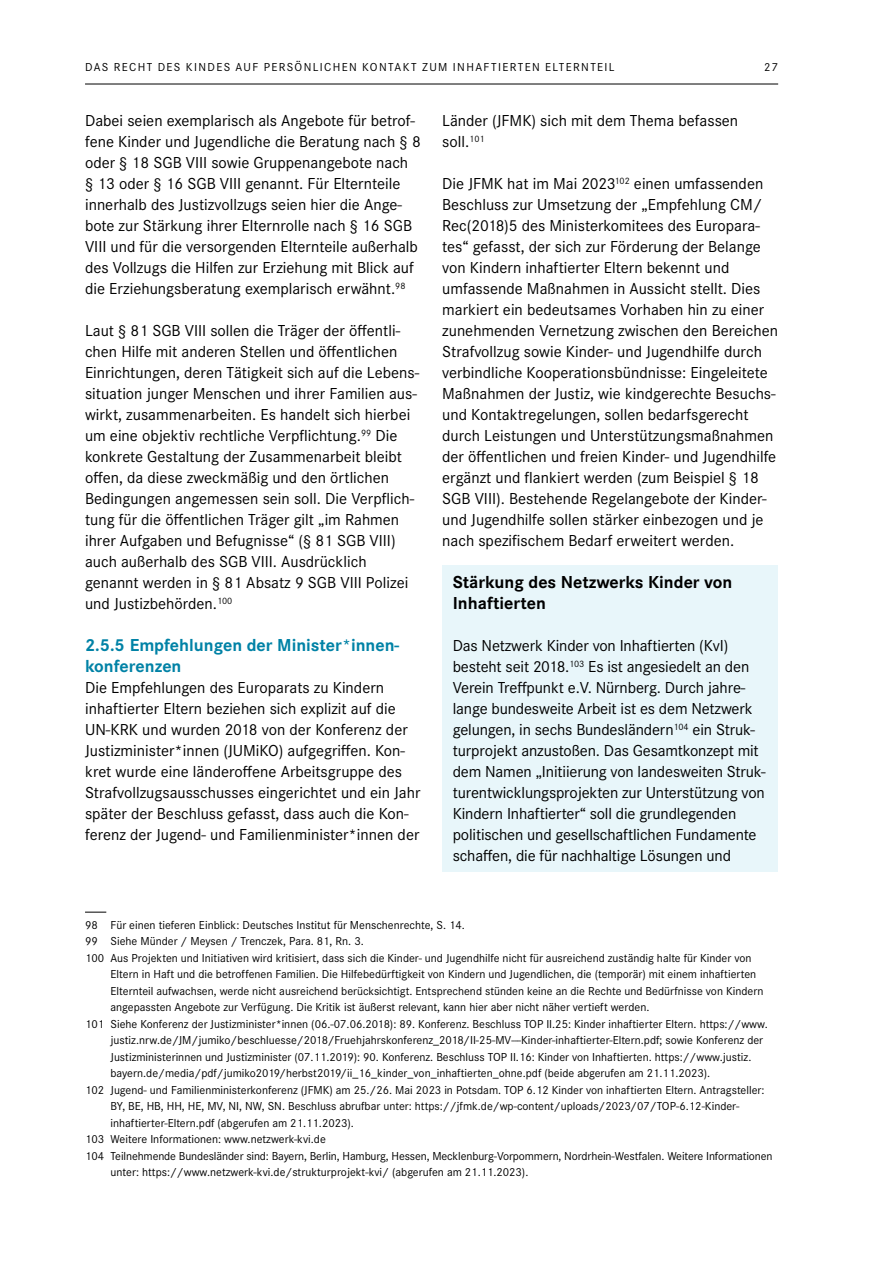
<style>
.page{position:relative;width:893px;height:1263px;background:#fff}
.page>*{position:absolute;margin:0;border:0;box-sizing:border-box;transform-origin:0 0}
.t1{font:700 18px/21px "Corporate S";color:#0082a6}
.t2{font:700 18px/21px "Corporate S";color:#000}
.t3{font:16.5px/21px "Corporate S";color:#000}
.t4{font:12px/16.5px "Corporate S";color:#000}
.t5{font:12px "Corporate S";letter-spacing:.115em;color:#000}
</style>
<div class="page">
<hr style="left:85px;top:84px;width:693px;height:1px;background:#000">
<svg style="left:85px;top:912px;width:21px;height:1px"></svg>
<div style="left:442px;top:565px;width:336px;height:67px;background:#e8f6fa"></div>
<div style="left:442px;top:629px;width:336px;height:243px;background:#e8f6fa"></div>
<p class="t5" style="left:85px;top:59px;width:531px">DAS RECHT DES KINDES AUF PERSÖNLICHEN KONTAKT ZUM INHAFTIERTEN ELTERNTEIL</p>
<p class="t4" style="left:764px;top:58px;width:15px">27</p>
<p class="t3" style="left:85px;top:109px;width:337px">Dabei seien exemplarisch als Angebote für betrof&shy;fene Kinder und Jugendliche die Beratung nach § 8 oder § 18 SGB VIII sowie Gruppenangebote nach<br>§ 13 oder § 16 SGB VIII genannt. Für Elternteile innerhalb des Justizvollzugs seien hier die Ange&shy;bote zur Stärkung ihrer Elternrolle nach § 16 SGB VIII und für die versorgenden Elternteile außerhalb des Vollzugs die Hilfen zur Erziehung mit Blick auf die Erziehungsberatung exemplarisch erwähnt.<sup>98</sup></p>
<p class="t3" style="left:85px;top:319px;width:336px">Laut § 81 SGB VIII sollen die Träger der öffentli&shy;chen Hilfe mit anderen Stellen und öffentlichen Einrichtungen, deren Tätigkeit sich auf die Lebens&shy;situation junger Menschen und ihrer Familien aus&shy;wirkt, zusammenarbeiten. Es handelt sich hierbei um eine objektiv rechtliche Verpflichtung.<sup>99</sup> Die konkrete Gestaltung der Zusammenarbeit bleibt offen, da diese zweckmäßig und den örtlichen Bedingungen angemessen sein soll. Die Verpflich&shy;tung für die öffentlichen Träger gilt „im Rahmen ihrer Aufgaben und Befugnisse“ (§ 81 SGB VIII) auch außerhalb des SGB VIII. Ausdrücklich genannt werden in § 81 Absatz 9 SGB VIII Polizei und Justizbehörden.<sup>100</sup></p>
<h3 class="t1" style="left:85px;top:634px;width:316px">2.5.5 Empfehlungen der Minister*innen&shy;konferenzen</h3>
<p class="t3" style="left:85px;top:676px;width:337px">Die Empfehlungen des Europarats zu Kindern inhaftierter Eltern beziehen sich explizit auf die UN-KRK und wurden 2018 von der Konferenz der Justizminister*innen (JUMiKO) aufgegriffen. Kon&shy;kret wurde eine länderoffene Arbeitsgruppe des Strafvollzugsausschusses eingerichtet und ein Jahr später der Beschluss gefasst, dass auch die Kon&shy;ferenz der Jugend- und Familienminister*innen der</p>
<p class="t3" style="left:442px;top:109px;width:297px">Länder (JFMK) sich mit dem Thema befassen soll.<sup>101</sup></p>
<p class="t3" style="left:442px;top:172px;width:337px">Die JFMK hat im Mai 2023<sup>102</sup> einen umfassenden Beschluss zur Umsetzung der „Empfehlung CM/ Rec(2018)5 des Ministerkomitees des Europara&shy;tes“ gefasst, der sich zur Förderung der Belange von Kindern inhaftierter Eltern bekennt und umfassende Maßnahmen in Aussicht stellt. Dies markiert ein bedeutsames Vorhaben hin zu einer zunehmenden Vernetzung zwischen den Bereichen Strafvollzug sowie Kinder- und Jugendhilfe durch verbindliche Kooperationsbündnisse: Eingeleitete Maßnahmen der Justiz, wie kindgerechte Besuchs&shy;und Kontaktregelungen, sollen bedarfsgerecht durch Leistungen und Unterstützungsmaßnahmen der öffentlichen und freien Kinder- und Jugendhilfe ergänzt und flankiert werden (zum Beispiel § 18<br>SGB VIII). Bestehende Regelangebote der Kinder&shy;und Jugendhilfe sollen stärker einbezogen und je nach spezifischem Bedarf erweitert werden.</p>
<h3 class="t2" style="left:453px;top:571px;width:281px">Stärkung des Netzwerks Kinder von<br>Inhaftierten</h3>
<p class="t3" style="left:453px;top:634px;width:314px">Das Netzwerk Kinder von Inhaftierten (KvI) besteht seit 2018.<sup>103</sup> Es ist angesiedelt an den Verein Treffpunkt e.V. Nürnberg. Durch jahre&shy;lange bundesweite Arbeit ist es dem Netzwerk gelungen, in sechs Bundesländern<sup>104</sup> ein Struk&shy;turprojekt anzustoßen. Das Gesamtkonzept mit dem Namen „Initiierung von landesweiten Struk&shy;turentwicklungsprojekten zur Unterstützung von Kindern Inhaftierter“ soll die grundlegenden politischen und gesellschaftlichen Fundamente schaffen, die für nachhaltige Lösungen und</p>
<p class="t4" style="left:85px;top:916px;width:381px">98 Für einen tieferen Einblick: Deutsches Institut für Menschenrechte, S. 14.</p>
<p class="t4" style="left:85px;top:932px;width:280px">99 Siehe Münder / Meysen / Trenczek, Para. 81, Rn. 3.</p>
<p class="t4" style="left:85px;top:949px;width:668px">100 Aus Projekten und Initiativen wird kritisiert, dass sich die Kinder- und Jugendhilfe nicht für ausreichend zuständig halte für Kinder von</p>
<p class="t4" style="left:111px;top:965px;width:647px">Eltern in Haft und die betroffenen Familien. Die Hilfebedürftigkeit von Kindern und Jugendlichen, die (temporär) mit einem inhaftierten</p>
<p class="t4" style="left:111px;top:982px;width:654px">Elternteil aufwachsen, werde nicht ausreichend berücksichtigt. Entsprechend stünden keine an die Rechte und Bedürfnisse von Kindern</p>
<p class="t4" style="left:111px;top:998px;width:540px">angepassten Angebote zur Verfügung. Die Kritik ist äußerst relevant, kann hier aber nicht näher vertieft werden.</p>
<p class="t4" style="left:111px;top:1015px;width:659px;text-indent:-26px">101 Siehe Konferenz der Justizminister*innen (06.-07.06.2018): 89. Konferenz. Beschluss TOP II.25: Kinder inhaftierter Eltern. https://www. justiz.nrw.de/JM/jumiko/beschluesse/2018/Fruehjahrskonferenz_2018/II-25-MV---Kinder-inhaftierter-Eltern.pdf; sowie Konferenz der Justizministerinnen und Justizminister (07.11.2019): 90. Konferenz. Beschluss TOP II.16: Kinder von Inhaftierten. https://www.justiz. bayern.de/media/pdf/jumiko2019/herbst2019/ii_16_kinder_von_inhaftierten_ohne.pdf (beide abgerufen am 21.11.2023).</p>
<p class="t4" style="left:111px;top:1081px;width:656px;text-indent:-26px">102 Jugend- und Familienministerkonferenz (JFMK) am 25./26. Mai 2023 in Potsdam. TOP 6.12 Kinder von inhaftierten Eltern. Antragsteller:<br>BY, BE, HB, HH, HE, MV, NI, NW, SN. Beschluss abrufbar unter: https://jfmk.de/wp-content/uploads/2023/07/TOP-6.12-Kinder&shy;inhaftierter-Eltern.pdf (abgerufen am 21.11.2023).</p>
<p class="t4" style="left:85px;top:1130px;width:242px">103 Weitere Informationen: www.netzwerk-kvi.de</p>
<p class="t4" style="left:85px;top:1147px;width:689px">104 Teilnehmende Bundesländer sind: Bayern, Berlin, Hamburg, Hessen, Mecklenburg-Vorpommern, Nordrhein-Westfalen. Weitere Informationen</p>
<p class="t4" style="left:111px;top:1163px;width:419px">unter: https://www.netzwerk-kvi.de/strukturprojekt-kvi/ (abgerufen am 21.11.2023).</p>
</div>
